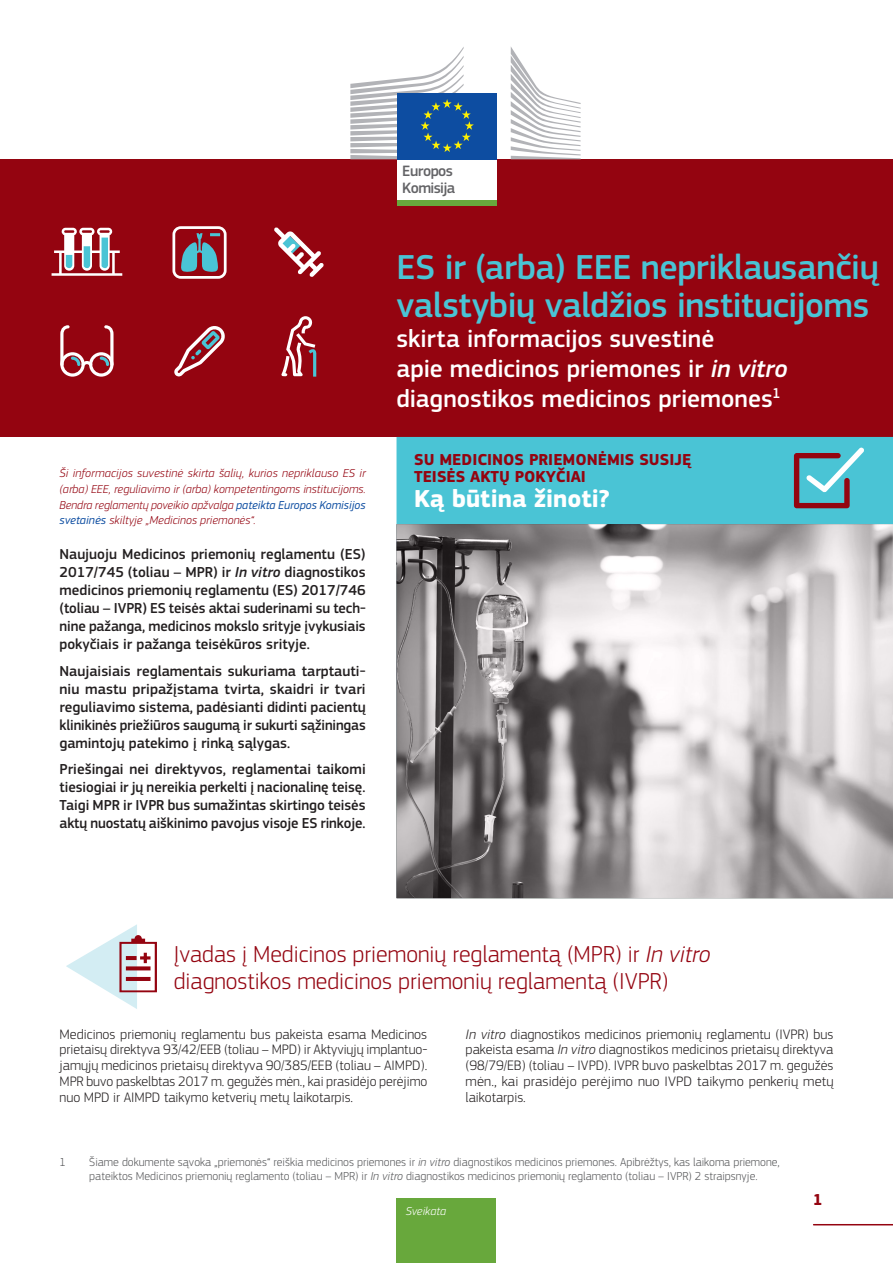
<style>
.page{position:relative;width:893px;height:1263px;background:#fff}
.page>*{position:absolute;margin:0;border:0;box-sizing:border-box;transform-origin:0 0}
.t1{font:500 36px/37.5px "EC Square Sans Pro";letter-spacing:-.01em;color:#4ac4d5}
.t2{font:500 25.5px/30px "EC Square Sans Pro";color:#fff}
.t3{font:700 25.5px "EC Square Sans Pro";color:#fff}
.Intertitre_triangle{font:300 24px/26.4px "EC Square Sans Pro";color:#940410}
.t4{font:700 16.5px/16.5px "EC Square Sans Pro";color:#940410}
.t5{font:500 15.6px/16.4px "EC Square Sans Pro";letter-spacing:-.035em;color:#636366}
.Chapeau_2{font:500 15px/18px "EC Square Sans Pro";letter-spacing:-.005em;color:#231f20;text-align:justify}
.Body{font:300 14.25px/15.8px "EC Square Sans Pro";color:#231f20;text-align:justify}
.Footnote{font:300 12px/14.4px "EC Square Sans Pro";color:#57585a}
.Chapeau_1{font:italic 300 12px/15.6px "EC Square Sans Pro";letter-spacing:.005em;color:#940410;text-align:justify}
.t6{font:italic 300 12px "EC Square Sans Pro";color:#fff}
.s1{font-weight:400;color:#0d4da1}
.s2{font-style:italic}
</style>
<div class="page">
<div style="left:0;top:159px;width:893px;height:278px;background:#940410"></div>
<img style="left:396px;top:524px;width:497px;height:374px">
<div style="left:397px;top:1198px;width:99px;height:65px;background:#68a83c"></div>
<div style="left:396px;top:437px;width:497px;height:87px;background:#4ac4d5"></div>
<hr style="left:814px;top:1224px;width:79px;height:1px;background:#940410">
<svg style="left:66px;top:924px;width:91px;height:85px"></svg>
<div style="left:397px;top:157px;width:100px;height:44px;background:#fff"></div>
<div style="left:397px;top:93px;width:100px;height:66px;background:#0d4da1"></div>
<svg style="left:350px;top:47px;width:124px;height:112px"></svg>
<div style="left:397px;top:200px;width:100px;height:6px;background:#68a83c"></div>
<svg style="left:511px;top:47px;width:70px;height:112px"></svg>
<svg style="left:181px;top:233px;width:39px;height:39px"></svg>
<div style="left:172px;top:226px;width:55px;height:53px;border:3px solid #fff;border-radius:7px"></div>
<svg style="left:281px;top:316px;width:35px;height:61px"></svg>
<svg style="left:52px;top:228px;width:70px;height:48px"></svg>
<svg style="left:60px;top:325px;width:54px;height:52px"></svg>
<svg style="left:274px;top:227px;width:50px;height:50px"></svg>
<svg style="left:174px;top:326px;width:51px;height:50px"></svg>
<p class="Chapeau_1" style="left:60px;top:466px;width:308px">Ši informacijos suvestinė skirta šalių, kurios nepriklauso ES ir (arba) EEE, reguliavimo ir (arba) kompetentingoms institucijoms.<br>Bendra reglamentų poveikio apžvalga <span class="s1">pateikta Europos Komisijos svetainės</span> skiltyje „Medicinos priemonės“.</p>
<p class="Chapeau_2" style="left:60px;top:546px;width:308px">Naujuoju Medicinos priemonių reglamentu (ES)<br>2017/745 (toliau – MPR) ir <span class="s2">In vitro</span> diagnostikos medicinos priemonių reglamentu (ES) 2017/746 (toliau – IVPR) ES teisės aktai suderinami su tech&shy;nine pažanga, medicinos mokslo srityje įvykusiais pokyčiais ir pažanga teisėkūros srityje.</p>
<p class="Chapeau_2" style="left:60px;top:662px;width:308px">Naujaisiais reglamentais sukuriama tarptauti&shy;niu mastu pripažįstama tvirta, skaidri ir tvari reguliavimo sistema, padėsianti didinti pacientų klinikinės priežiūros saugumą ir sukurti sąžiningas gamintojų patekimo į rinką sąlygas.</p>
<p class="Chapeau_2" style="left:60px;top:761px;width:308px">Priešingai nei direktyvos, reglamentai taikomi tiesiogiai ir jų nereikia perkelti į nacionalinę teisę.<br>Taigi MPR ir IVPR bus sumažintas skirtingo teisės aktų nuostatų aiškinimo pavojus visoje ES rinkoje.</p>
<p class="t5" style="left:402px;top:163px;width:54px">Europos<br>Komisija</p>
<p class="t1" style="left:396px;top:249px;width:484px">ES ir (arba) EEE nepriklausančių valstybių valdžios institucijoms</p>
<p class="t2" style="left:396px;top:324px;width:393px">skirta informacijos suvestinė<br>apie medicinos priemones ir <span class="s2">in vitro </span>diagnostikos medicinos priemones<sup>1</sup></p>
<p class="t4" style="left:414px;top:452px;width:279px">SU MEDICINOS PRIEMONĖMIS SUSIJĘ<br>TEISĖS AKTŲ POKYČIAI</p>
<p class="t3" style="left:414px;top:484px;width:197px">Ką būtina žinoti?</p>
<p class="Intertitre_triangle" style="left:174px;top:941px;width:538px">Įvadas į Medicinos priemonių reglamentą (MPR) ir <span class="s2">In vitro </span>diagnostikos medicinos priemonių reglamentą (IVPR)</p>
<p class="Body" style="left:60px;top:1026px;width:369px">Medicinos priemonių reglamentu bus pakeista esama Medicinos prietaisų direktyva 93/42/EEB (toliau – MPD) ir Aktyviųjų implantuo&shy;jamųjų medicinos prietaisų direktyva 90/385/EEB (toliau – AIMPD).<br>MPR buvo paskelbtas 2017 m. gegužės mėn., kai prasidėjo perėjimo nuo MPD ir AIMPD taikymo ketverių metų laikotarpis.</p>
<p class="Body" style="left:466px;top:1026px;width:369px"><span class="s2">In vitro</span> diagnostikos medicinos priemonių reglamentu (IVPR) bus pakeista esama <span class="s2">In vitro</span> diagnostikos medicinos prietaisų direktyva (98/79/EB) (toliau – IVPD). IVPR buvo paskelbtas 2017 m. gegužės mėn., kai prasidėjo perėjimo nuo IVPD taikymo penkerių metų laikotarpis.</p>
<p class="Footnote" style="left:60px;top:1154px;width:8px">1</p>
<p class="Footnote" style="left:89px;top:1154px;width:692px">Šiame dokumente sąvoka „priemonės“ reiškia medicinos priemones ir <span class="s2">in vitro</span> diagnostikos medicinos priemones. Apibrėžtys, kas laikoma priemone, pateiktos Medicinos priemonių reglamento (toliau – MPR) ir <span class="s2">In vitro</span> diagnostikos medicinos priemonių reglamento (toliau – IVPR) 2 straipsnyje.</p>
<p class="t6" style="left:406px;top:1204px;width:42px">Sveikata</p>
<p class="t4" style="left:813px;top:1191px;width:11px">1</p>
</div>
